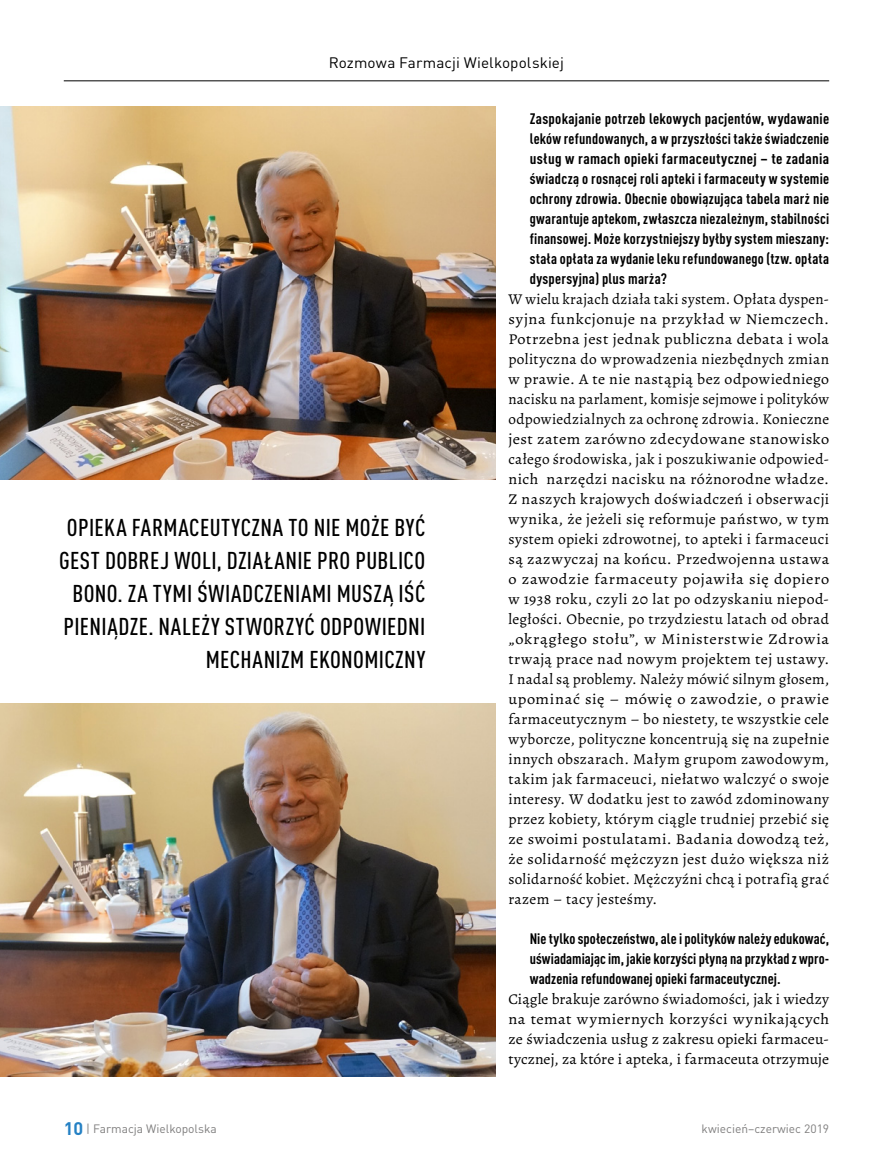
<style>
.page{position:relative;width:893px;height:1170px;background:#fff}
.page>*{position:absolute;margin:0;border:0;box-sizing:border-box;transform-origin:0 0}
.t1{font:500 condensed 24px/33px "DIN Pro";letter-spacing:.02em;color:#000;text-align:right}
.t2{font:15px/20px "Alegreya";letter-spacing:.015em;color:#000;text-align:justify}
.t3{font:700 condensed 15px/20px "DIN Pro";letter-spacing:.015em;color:#000;text-align:justify;scale:1.04 1}
.t4{font:700 condensed 15px/20px "DIN Pro";letter-spacing:.015em;color:#000;text-align:justify}
.t5{font:15px "DIN Pro";letter-spacing:.005em;color:#000}
.t6{font:12px "DIN Pro";color:#7f7e7e}
.s1{font-weight:700;font-size:18px;color:#2581c4}
</style>
<div class="page">
<hr style="left:64px;top:80px;width:765px;height:1px;background:#000">
<img style="left:0;top:106px;width:496px;height:373px">
<img style="left:0;top:703px;width:496px;height:373px">
<p class="t5" style="left:329px;top:51px;width:237px">Rozmowa Farmacji Wielkopolskiej</p>
<h1 class="t1" style="left:59px;top:508px;width:368px">OPIEKA FARMACEUTYCZNA TO NIE MOŻE BYĆ GEST DOBREJ WOLI, DZIAŁANIE PRO PUBLICO BONO. ZA TYMI ŚWIADCZENIAMI MUSZĄ IŚĆ PIENIĄDZE. NALEŻY STWORZYĆ ODPOWIEDNI MECHANIZM EKONOMICZNY</h1>
<p class="t3" style="left:530px;top:107px;width:289px">Zaspokajanie potrzeb lekowych pacjentów, wydawanie leków refundowanych, a w przyszłości także świadczenie usług w ramach opieki farmaceutycznej – te zadania świadczą o rosnącej roli apteki i farmaceuty w systemie ochrony zdrowia. Obecnie obowiązująca tabela marż nie gwarantuje aptekom, zwłaszcza niezależnym, stabilności finansowej. Może korzystniejszy byłby system mieszany: stała opłata za wydanie leku refundowanego (tzw. opłata dyspersyjna) plus marża?</p>
<p class="t2" style="left:508px;top:289px;width:322px">W wielu krajach działa taki system. Opłata dyspen&shy;syjna funkcjonuje na przykład w Niemczech.<br>Potrzebna jest jednak publiczna debata i wola polityczna do wprowadzenia niezbędnych zmian w prawie. A te nie nastąpią bez odpowiedniego nacisku na parlament, komisje sejmowe i polityków odpowiedzialnych za ochronę zdrowia. Konieczne jest zatem zarówno zdecydowane stanowisko całego środowiska, jak i poszukiwanie odpowied&shy;nich narzędzi nacisku na różnorodne władze.<br>Z naszych krajowych doświadczeń i obserwacji wynika, że jeżeli się reformuje państwo, w tym system opieki zdrowotnej, to apteki i farmaceuci są zazwyczaj na końcu. Przedwojenna ustawa o zawodzie farmaceuty pojawiła się dopiero w 1938 roku, czyli 20 lat po odzyskaniu niepod&shy;ległości. Obecnie, po trzydziestu latach od obrad „okrągłego stołu”, w Ministerstwie Zdrowia trwają prace nad nowym projektem tej ustawy.<br>I nadal są problemy. Należy mówić silnym głosem, upominać się – mówię o zawodzie, o prawie farmaceutycznym – bo niestety, te wszystkie cele wyborcze, polityczne koncentrują się na zupełnie innych obszarach. Małym grupom zawodowym, takim jak farmaceuci, niełatwo walczyć o swoje interesy. W dodatku jest to zawód zdominowany przez kobiety, którym ciągle trudniej przebić się ze swoimi postulatami. Badania dowodzą też, że solidarność mężczyzn jest dużo większa niż solidarność kobiet. Mężczyźni chcą i potrafią grać razem – tacy jesteśmy.</p>
<p class="t4" style="left:530px;top:926px;width:301px">Nie tylko społeczeństwo, ale i polityków należy edukować, uświadamiając im, jakie korzyści płyną na przykład z wpro&shy;wadzenia refundowanej opieki farmaceutycznej.</p>
<p class="t2" style="left:508px;top:988px;width:322px">Ciągle brakuje zarówno świadomości, jak i wiedzy na temat wymiernych korzyści wynikających ze świadczenia usług z zakresu opieki farmaceu&shy;tycznej, za które i apteka, i farmaceuta otrzymuje</p>
<p class="t6" style="left:64px;top:1118px;width:154px"><span class="s1">10</span> | Farmacja Wielkopolska</p>
<p class="t6" style="left:702px;top:1118px;width:129px">kwiecień–czerwiec 2019</p>
</div>
